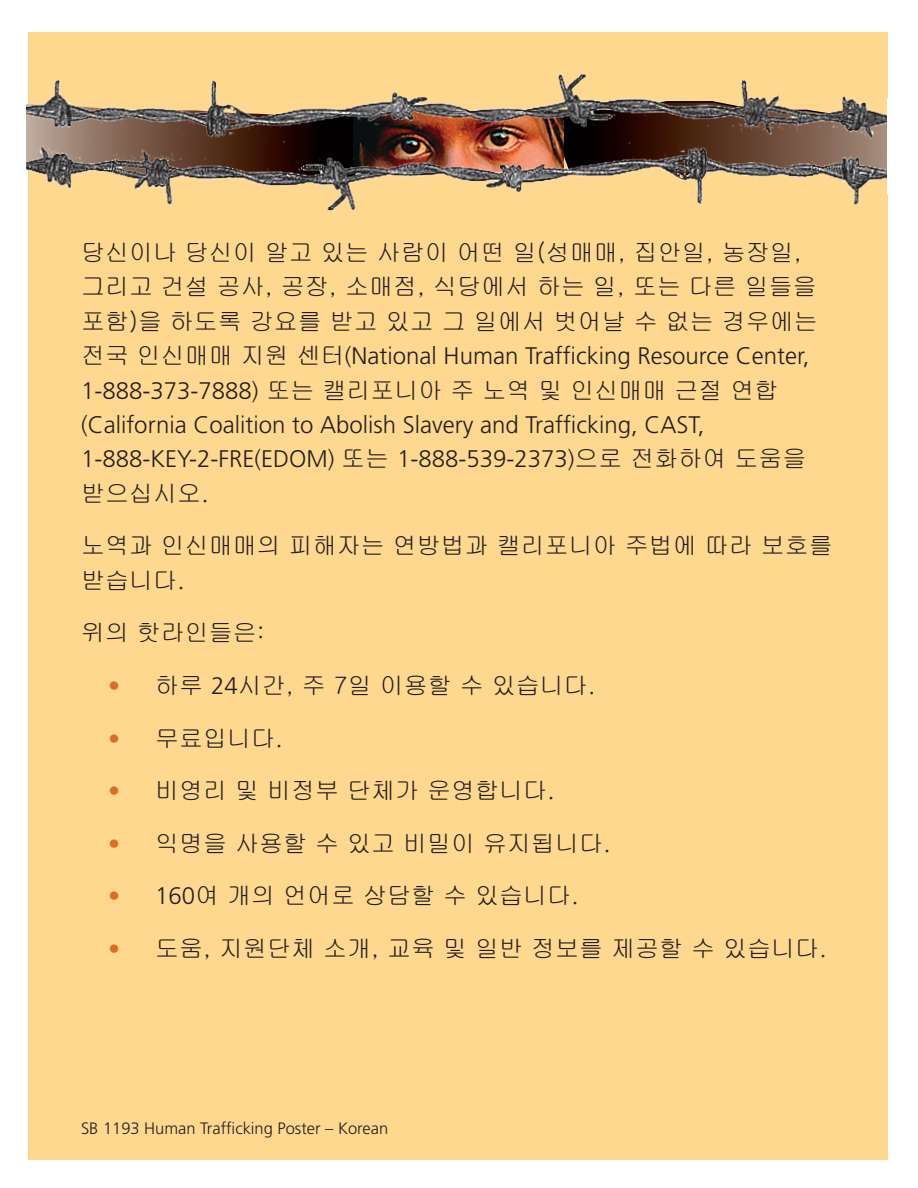
<style>
.page{position:relative;width:918px;height:1188px;background:#fff}
.page>*{position:absolute;margin:0;border:0;box-sizing:border-box;transform-origin:0 0}
.t1{font:300 24px/34.5px "Frutiger";color:#231f20}
.t2{font:24px/34.5px "Gulim";color:#231f20}
.t3{font:300 16.5px "Frutiger";color:#231f20}
.s1{font-family:"Gulim";font-weight:400}
.s2{font-family:"Frutiger";font-weight:300;color:#de6b27}
.s3{font-family:"Frutiger";font-weight:300}
</style>
<div class="page">
<div style="left:28px;top:32px;width:860px;height:1128px;background:#fed88f"></div>
<img style="left:26px;top:158px;width:862px;height:54px">
<img style="left:26px;top:73px;width:862px;height:85px">
<p class="t1" style="left:81px;top:235px;width:738px"><span class="s1">당신이나 당신이 알고 있는 사람이 어떤 일(성매매, 집안일, 농장일, 그리고 건설 공사, 공장, 소매점, 식당에서 하는 일, 또는 다른 일들을 포함)을 하도록 강요를 받고 있고 그 일에서 벗어날 수 없는 경우에는 전국 인신매매 지원 센터</span>(National Human Trafficking Resource Center, 1-888-373-7888) <span class="s1">또는 캘리포니아 주 노역 및 인신매매 근절 연합 </span>(California Coalition to Abolish Slavery and Trafficking, CAST, 1-888-KEY-2-FRE(EDOM) <span class="s1">또는</span> 1-888-539-2373)<span class="s1">으로 전화하여 도움을 받으십시오.</span></p>
<p class="t2" style="left:81px;top:529px;width:753px">노역과 인신매매의 피해자는 연방법과 캘리포니아 주법에 따라 보호를 받습니다.</p>
<p class="t2" style="left:81px;top:616px;width:186px">위의 핫라인들은:</p>
<p class="t2" style="left:108px;top:668px;width:489px"><span class="s2">•</span> 하루 <span class="s3">24</span>시간, 주 7일 이용할 수 있습니다.</p>
<p class="t2" style="left:108px;top:721px;width:177px"><span class="s2">•</span> 무료입니다.</p>
<p class="t2" style="left:108px;top:773px;width:449px"><span class="s2">•</span> 비영리 및 비정부 단체가 운영합니다.</p>
<p class="t2" style="left:108px;top:826px;width:505px"><span class="s2">•</span> 익명을 사용할 수 있고 비밀이 유지됩니다.</p>
<p class="t2" style="left:108px;top:878px;width:473px"><span class="s2">•</span> <span class="s3">160</span>여 개의 언어로 상담할 수 있습니다.</p>
<p class="t2" style="left:108px;top:931px;width:721px"><span class="s2">•</span> 도움, 지원단체 소개, 교육 및 일반 정보를 제공할 수 있습니다.</p>
<p class="t3" style="left:81px;top:1119px;width:309px">SB 1193 Human Trafficking Poster – Korean</p>
</div>
